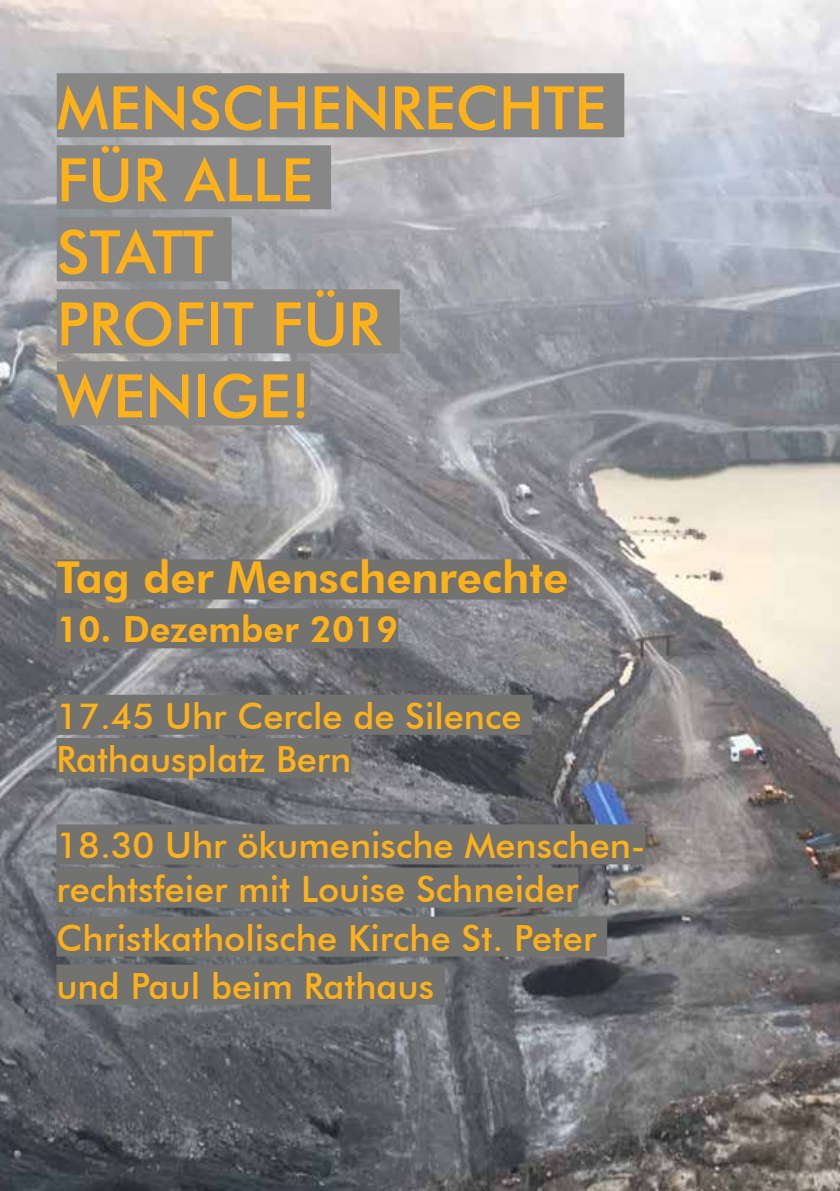
<style>
.page{position:relative;width:840px;height:1191px;background:#fff}
.page>*{position:absolute;margin:0;border:0;box-sizing:border-box;transform-origin:0 0}
.t1{font:500 60px/72px "Futura BT";color:#ffb119}
.t2{font:800 44px "Futura BT";color:#ffb119}
.t3{font:500 36px/43.2px "Futura BT";color:#ffb119}
.t4{font:800 36px "Futura BT";color:#ffb119}
</style>
<div class="page">
<img style="left:0;top:0;width:839px;height:1191px">
<div style="left:57px;top:73px;width:567px;height:64px;background:#878787"></div>
<div style="left:57px;top:145px;width:274px;height:64px;background:#878787"></div>
<div style="left:57px;top:217px;width:174px;height:64px;background:#878787"></div>
<div style="left:57px;top:289px;width:342px;height:64px;background:#878787"></div>
<div style="left:57px;top:361px;width:253px;height:64px;background:#878787"></div>
<div style="left:56px;top:559px;width:512px;height:40px;background:#727271"></div>
<div style="left:56px;top:608px;width:342px;height:40px;background:#727271"></div>
<div style="left:56px;top:695px;width:476px;height:40px;background:#727271"></div>
<div style="left:56px;top:738px;width:295px;height:40px;background:#727271"></div>
<div style="left:56px;top:824px;width:589px;height:40px;background:#727271"></div>
<div style="left:56px;top:867px;width:522px;height:40px;background:#727271"></div>
<div style="left:56px;top:916px;width:550px;height:40px;background:#727271"></div>
<div style="left:56px;top:964px;width:388px;height:40px;background:#727271"></div>
<h1 class="t1" style="left:57px;top:71px;width:550px">MENSCHENRECHTE<br>FÜR ALLE<br>STATT<br>PROFIT FÜR<br>WENIGE!</h1>
<p class="t2" style="left:56px;top:551px;width:513px">Tag der Menschenrechte</p>
<p class="t4" style="left:56px;top:607px;width:343px">10. Dezember 2019</p>
<p class="t3" style="left:56px;top:694px;width:466px">17.45 Uhr Cercle de Silence<br>Rathausplatz Bern</p>
<p class="t3" style="left:56px;top:823px;width:590px">18.30 Uhr ökumenische Menschen&shy;rechtsfeier mit Louise Schneider</p>
<p class="t3" style="left:56px;top:913px;width:541px;line-height:48px">Christkatholische Kirche St. Peter und Paul beim Rathaus</p>
</div>
